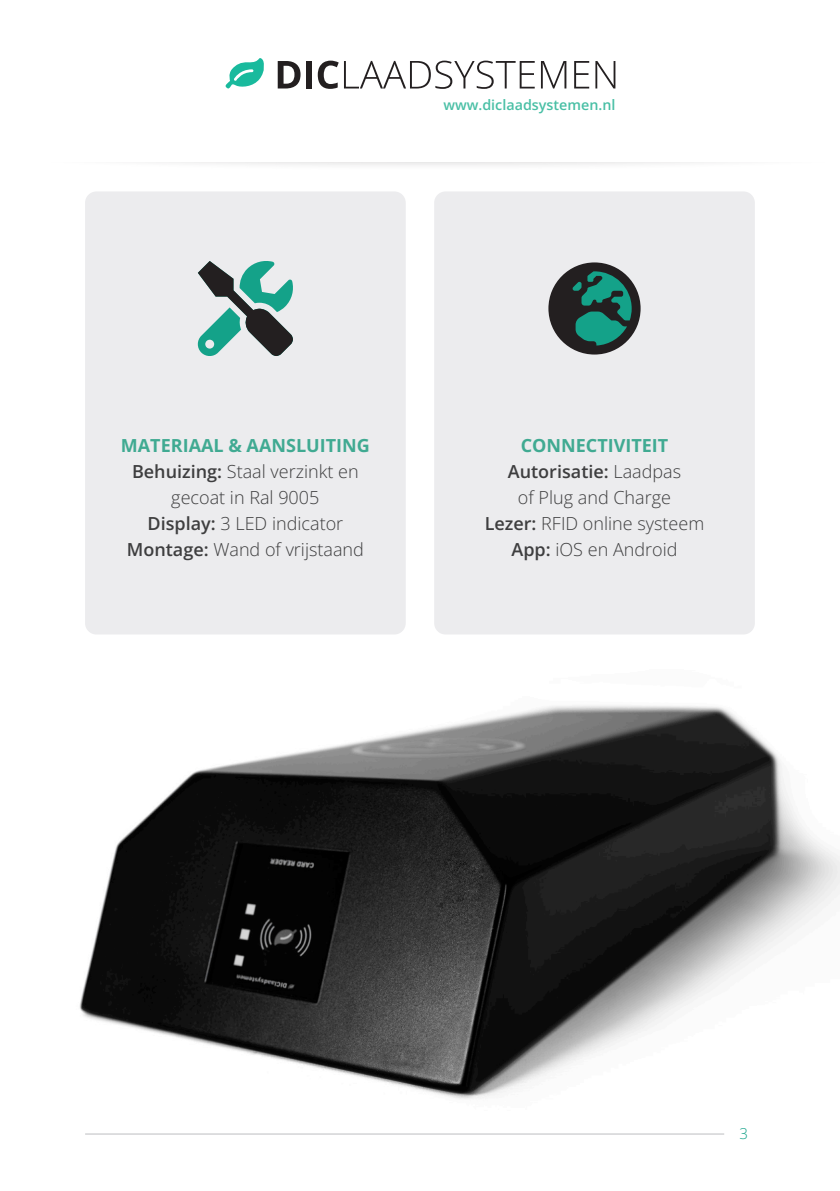
<style>
.page{position:relative;width:840px;height:1191px;background:#fff}
.page>*{position:absolute;margin:0;border:0;box-sizing:border-box;transform-origin:0 0}
.t1{font:300 18px/26px "Open Sans";color:#3e3e3f;text-align:center}
.t2{font:700 18px "Open Sans";color:#40aa92}
.t3{font:300 15px "Open Sans";color:#14a289}
.t4{font:600 14.4px "Open Sans";color:#49bfa5}
.s1{font-weight:600}
</style>
<div class="page">
<div style="left:6px;top:122px;width:833px;height:50px;background:#231f20;opacity:.35"></div>
<div style="left:0;top:0;width:839px;height:161px;background:#fff"></div>
<svg style="left:225px;top:58px;width:39px;height:31px"></svg>
<svg style="left:277px;top:61px;width:23px;height:27px"></svg>
<div style="left:306px;top:61px;width:6px;height:27px;background:#231f20"></div>
<svg style="left:317px;top:61px;width:21px;height:28px"></svg>
<svg style="left:344px;top:61px;width:190px;height:28px"></svg>
<svg style="left:540px;top:61px;width:26px;height:27px"></svg>
<svg style="left:574px;top:61px;width:15px;height:27px"></svg>
<svg style="left:595px;top:61px;width:20px;height:27px"></svg>
<img style="left:79px;top:599px;width:760px;height:536px">
<hr style="left:85px;top:1133px;width:638px;height:1px;background:#bcbdc0">
<div style="left:85px;top:191px;width:320px;height:443px;background:#ececee;border-radius:11px"></div>
<div style="left:434px;top:191px;width:320px;height:443px;background:#ececee;border-radius:11px"></div>
<svg style="left:197px;top:261px;width:96px;height:95px"></svg>
<svg style="left:548px;top:262px;width:92px;height:92px"></svg>
<p class="t4" style="left:443px;top:95px;width:173px">www.diclaadsystemen.nl</p>
<p class="t2" style="left:121px;top:433px;width:250px">MATERIAAL &amp; AANSLUITING</p>
<p class="t1" style="left:132px;top:457px;width:228px"><span class="s1">Behuizing:</span> Staal verzinkt en gecoat in Ral 9005</p>
<p class="t1" style="left:147px;top:509px;width:197px"><span class="s1">Display:</span> 3 LED indicator</p>
<p class="t1" style="left:127px;top:535px;width:238px"><span class="s1">Montage:</span> Wand of vrijstaand</p>
<p class="t2" style="left:520px;top:433px;width:149px">CONNECTIVITEIT</p>
<p class="t1" style="left:507px;top:457px;width:175px"><span class="s1">Autorisatie:</span> Laadpas of Plug and Charge</p>
<p class="t1" style="left:484px;top:509px;width:221px"><span class="s1">Lezer:</span> RFID online systeem</p>
<p class="t1" style="left:511px;top:535px;width:167px"><span class="s1">App:</span> iOS en Android</p>
<p class="t3" style="left:739px;top:1123px;width:10px">3</p>
</div>
